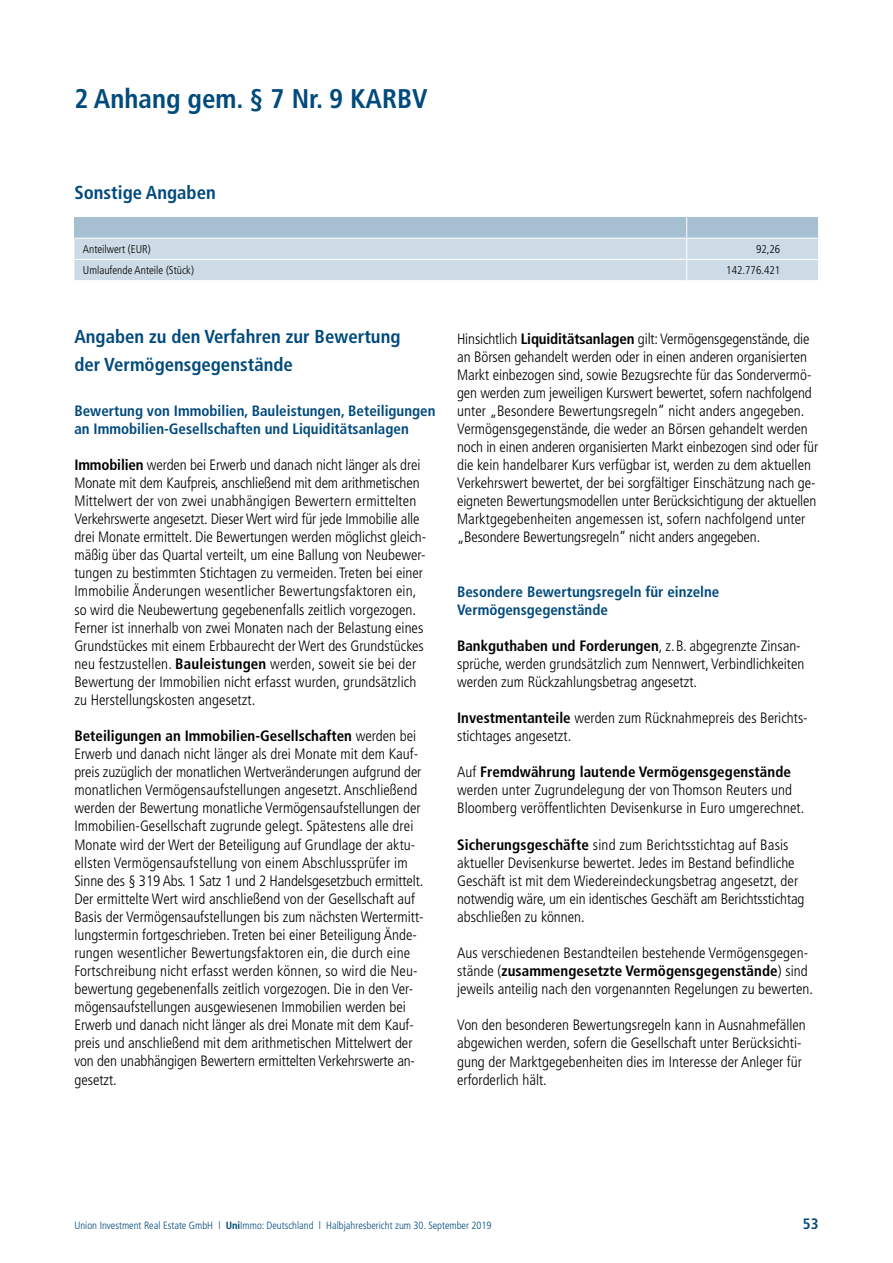
<style>
.page{position:relative;width:893px;height:1263px;background:#fff}
.page>*{position:absolute;margin:0;border:0;box-sizing:border-box;transform-origin:0 0}
.t1{font:700 condensed 27px "Frutiger LT Pro";color:#004a7c}
.t2{font:700 condensed 18.75px/27.2px "Frutiger LT Pro";color:#004a7c}
.t3{font:300 condensed 15px/18.1px "Frutiger LT Pro";color:#000}
.t4{font:700 condensed 15px/18px "Frutiger LT Pro";color:#004a7c}
.t5{font:300 condensed 11.25px "Frutiger LT Pro";color:#000}
.t6{font:300 condensed 10.5px "Frutiger LT Pro";color:#004a7c}
.s1{font-weight:700}
</style>
<div class="page">
<svg style="left:74px;top:217px;width:745px;height:64px;background:#c1d3df"></svg>
<hr style="left:74px;top:238px;width:613px;height:1px;background:#fff">
<hr style="left:687px;top:238px;width:132px;height:1px;background:#fff">
<h1 class="t1" style="left:74px;top:83px;width:355px">2 Anhang gem. § 7 Nr. 9 KARBV</h1>
<p class="t2" style="left:74px;top:179px;width:143px">Sonstige Angaben</p>
<p class="t5" style="left:83px;top:243px;width:69px">Anteilwert (EUR)</p>
<p class="t5" style="left:756px;top:243px;width:26px">92,26</p>
<p class="t5" style="left:83px;top:264px;width:113px">Umlaufende Anteile (Stück)</p>
<p class="t5" style="left:726px;top:264px;width:55px">142.776.421</p>
<p class="t2" style="left:74px;top:323px;width:328px">Angaben zu den Verfahren zur Bewertung der Vermögensgegenstände</p>
<p class="t4" style="left:74px;top:401px;width:363px">Bewertung von Immobilien, Bauleistungen, Beteiligungen an Immobilien-Gesellschaften und Liquiditätsanlagen</p>
<p class="t3" style="left:74px;top:456px;width:353px"><span class="s1">Immobilien</span> werden bei Erwerb und danach nicht länger als drei Monate mit dem Kaufpreis, anschließend mit dem arithmetischen Mittelwert der von zwei unabhängigen Bewertern ermittelten Verkehrswerte angesetzt. Dieser Wert wird für jede Immobilie alle drei Monate ermittelt. Die Bewertungen werden möglichst gleich&shy;mäßig über das Quartal verteilt, um eine Ballung von Neubewer&shy;tungen zu bestimmten Stichtagen zu vermeiden. Treten bei einer Immobilie Änderungen wesentlicher Bewertungsfaktoren ein, so wird die Neubewertung gegebenenfalls zeitlich vorgezogen.<br>Ferner ist innerhalb von zwei Monaten nach der Belastung eines Grundstückes mit einem Erbbaurecht der Wert des Grundstückes neu festzustellen. <span class="s1">Bauleistungen</span> werden, soweit sie bei der Bewertung der Immobilien nicht erfasst wurden, grundsätzlich zu Herstellungskosten angesetzt.</p>
<p class="t3" style="left:74px;top:727px;width:350px"><span class="s1">Beteiligungen an Immobilien-Gesellschaften</span> werden bei Erwerb und danach nicht länger als drei Monate mit dem Kauf&shy;preis zuzüglich der monatlichen Wertveränderungen aufgrund der monatlichen Vermögensaufstellungen angesetzt. Anschließend werden der Bewertung monatliche Vermögensaufstellungen der Immobilien-Gesellschaft zugrunde gelegt. Spätestens alle drei Monate wird der Wert der Beteiligung auf Grundlage der aktu&shy;ellsten Vermögensaufstellung von einem Abschlussprüfer im Sinne des § 319 Abs. 1 Satz 1 und 2 Handelsgesetzbuch ermittelt.<br>Der ermittelte Wert wird anschließend von der Gesellschaft auf Basis der Vermögensaufstellungen bis zum nächsten Wertermitt&shy;lungstermin fortgeschrieben. Treten bei einer Beteiligung Ände&shy;rungen wesentlicher Bewertungsfaktoren ein, die durch eine Fortschreibung nicht erfasst werden können, so wird die Neu&shy;bewertung gegebenenfalls zeitlich vorgezogen. Die in den Ver&shy;mögensaufstellungen ausgewiesenen Immobilien werden bei Erwerb und danach nicht länger als drei Monate mit dem Kauf&shy;preis und anschließend mit dem arithmetischen Mittelwert der von den unabhängigen Bewertern ermittelten Verkehrswerte an&shy;gesetzt.</p>
<p class="t3" style="left:457px;top:329px;width:363px">Hinsichtlich <span class="s1">Liquiditätsanlagen</span> gilt: Vermögensgegenstände, die an Börsen gehandelt werden oder in einen anderen organisierten Markt einbezogen sind, sowie Bezugsrechte für das Sondervermö&shy;gen werden zum jeweiligen Kurswert bewertet, sofern nachfolgend unter „Besondere Bewertungsregeln” nicht anders angegeben.<br>Vermögensgegenstände, die weder an Börsen gehandelt werden noch in einen anderen organisierten Markt einbezogen sind oder für die kein handelbarer Kurs verfügbar ist, werden zu dem aktuellen Verkehrswert bewertet, der bei sorgfältiger Einschätzung nach ge&shy;eigneten Bewertungsmodellen unter Berücksichtigung der aktuellen Marktgegebenheiten angemessen ist, sofern nachfolgend unter „Besondere Bewertungsregeln” nicht anders angegeben.</p>
<p class="t4" style="left:457px;top:582px;width:264px">Besondere Bewertungsregeln für einzelne<br>Vermögensgegenstände</p>
<p class="t3" style="left:457px;top:637px;width:349px"><span class="s1">Bankguthaben und Forderungen</span>, z.B. abgegrenzte Zinsan&shy;sprüche, werden grundsätzlich zum Nennwert, Verbindlichkeiten werden zum Rückzahlungsbetrag angesetzt.</p>
<p class="t3" style="left:457px;top:709px;width:351px"><span class="s1">Investmentanteile</span> werden zum Rücknahmepreis des Berichts&shy;stichtages angesetzt.</p>
<p class="t3" style="left:457px;top:763px;width:349px">Auf <span class="s1">Fremdwährung lautende Vermögensgegenstände </span>werden unter Zugrundelegung der von Thomson Reuters und<br>Bloomberg veröffentlichten Devisenkurse in Euro umgerechnet.</p>
<p class="t3" style="left:457px;top:835px;width:349px"><span class="s1">Sicherungsgeschäfte</span> sind zum Berichtsstichtag auf Basis aktueller Devisenkurse bewertet. Jedes im Bestand befindliche Geschäft ist mit dem Wiedereindeckungsbetrag angesetzt, der notwendig wäre, um ein identisches Geschäft am Berichtsstichtag abschließen zu können.</p>
<p class="t3" style="left:457px;top:944px;width:357px">Aus verschiedenen Bestandteilen bestehende Vermögensgegen&shy;stände (<span class="s1">zusammengesetzte Vermögensgegenstände</span>) sind jeweils anteilig nach den vorgenannten Regelungen zu bewerten.</p>
<p class="t3" style="left:457px;top:1016px;width:350px">Von den besonderen Bewertungsregeln kann in Ausnahmefällen abgewichen werden, sofern die Gesellschaft unter Berücksichti&shy;gung der Marktgegebenheiten dies im Interesse der Anleger für erforderlich hält.</p>
<p class="t6" style="left:74px;top:1219px;width:419px">Union Investment Real Estate GmbH l <span class="s1">Uni</span>Immo: Deutschland l Halbjahresbericht zum 30. September 2019</p>
<p class="t4" style="left:803px;top:1215px;width:17px">53</p>
</div>
